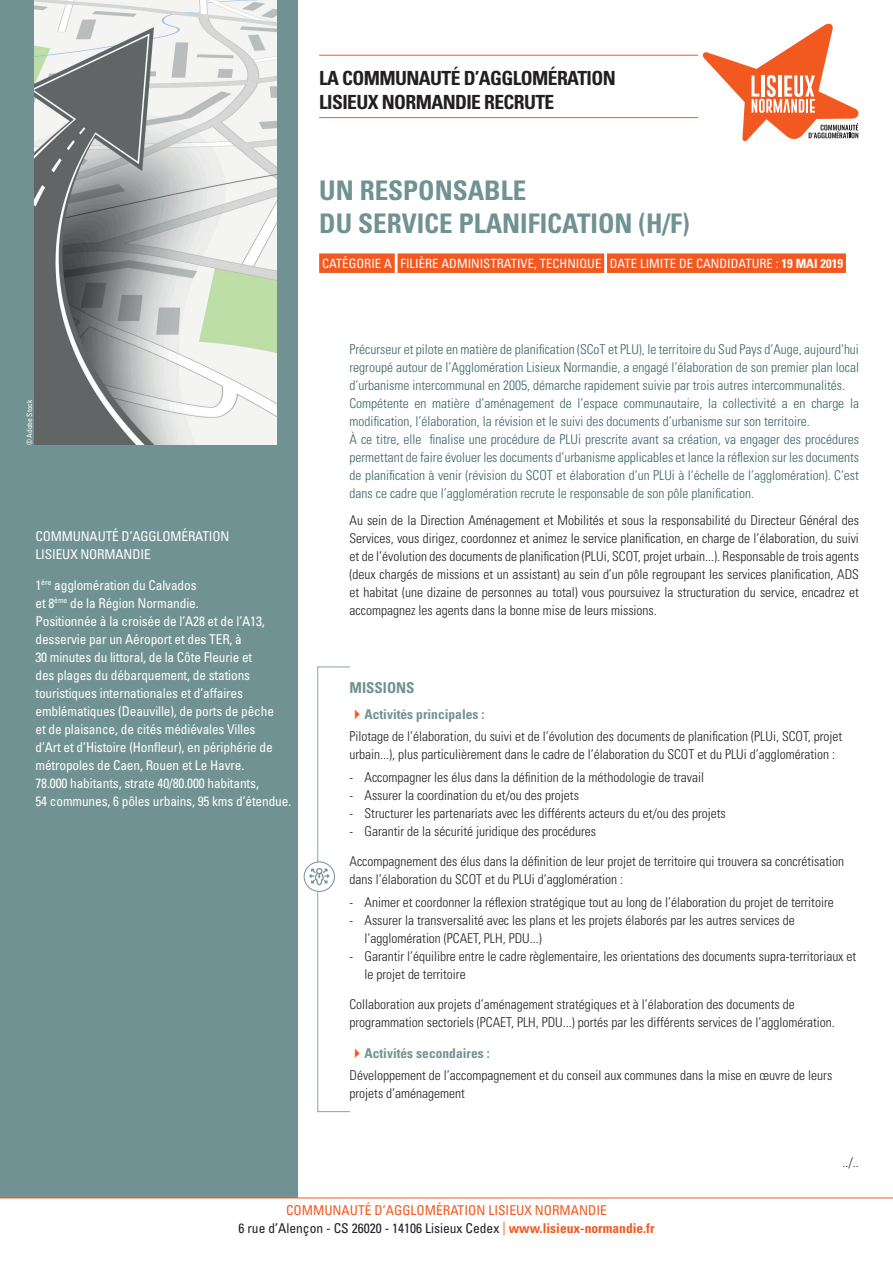
<style>
.page{position:relative;width:893px;height:1263px;background:#fff}
.page>*{position:absolute;margin:0;border:0;box-sizing:border-box;transform-origin:0 0}
.t1{font:700 condensed 27px/32.4px "Univers LT Std";color:#709293}
.t2{font:700 condensed 19.5px/23.4px "Univers LT Std";letter-spacing:-.03em;color:#231f20}
.t3{font:700 condensed 15px "Univers LT Std";color:#709293}
.t4{font:300 condensed 13.5px/18px "Univers LT Std";color:#231f20}
.t5{font:300 condensed 13.5px/18px "Univers LT Std";color:#3a6464}
.t6{font:condensed 13.5px/18px "Univers LT Std";letter-spacing:-.01em;color:#fff}
.t7{font:condensed 13.5px/18px "Univers LT Std";color:#f15921;text-align:center}
.t8{font:condensed 12.75px "Univers LT Std";color:#fff}
.t9{font:condensed 7.5px "Univers LT Std";color:#fff}
.s1{font-weight:700}
.s2{color:#f15921}
.s3{font-weight:700;color:#709293}
.s4{color:#231f20}
</style>
<div class="page">
<div style="left:0;top:0;width:298px;height:1198px;background:#709293"></div>
<svg style="left:703px;top:24px;width:156px;height:117px"></svg>
<div style="left:319px;top:253px;width:76px;height:20px;background:#f15921"></div>
<div style="left:398px;top:253px;width:206px;height:20px;background:#f15921"></div>
<div style="left:607px;top:253px;width:239px;height:20px;background:#f15921"></div>
<hr style="left:319px;top:55px;width:379px;height:1px;background:#f15921">
<hr style="left:319px;top:117px;width:379px;height:1px;background:#f15921">
<hr style="left:0;top:1197px;width:893px;height:1px;background:#f15921">
<div style="left:317px;top:666px;width:33px;height:446px;border:1px solid #87a3a4"></div>
<div style="left:304px;top:862px;width:30px;height:29px;background:#fff;border-radius:50%"></div>
<div style="left:304px;top:861px;width:31px;height:31px;border:1px solid #709293;border-radius:50%"></div>
<svg style="left:309px;top:868px;width:20px;height:17px"></svg>
<img style="left:34px;top:0;width:242px;height:444px">
<h2 class="t2" style="left:319px;top:67px;width:298px">LA COMMUNAUTÉ D’AGGLOMÉRATION<br>LISIEUX NORMANDIE RECRUTE</h2>
<p class="t9" style="left:25px;top:445px;width:47px;rotate:-90deg">© Adobe Stock</p>
<p class="t6" style="left:36px;top:527px;width:195px">COMMUNAUTÉ D’AGGLOMÉRATION<br>LISIEUX NORMANDIE</p>
<p class="t6" style="left:36px;top:576px;width:257px">1<sup>ère</sup> agglomération du Calvados<br>et 8<sup>ème</sup> de la Région Normandie.<br>Positionnée à la croisée de l’A28 et de l’A13, desservie par un Aéroport et des TER, à<br>30 minutes du littoral, de la Côte Fleurie et<br>des plages du débarquement, de stations touristiques internationales et d’affaires emblématiques (Deauville), de ports de pêche<br>et de plaisance, de cités médiévales Villes<br>d’Art et d’Histoire (Honfleur), en périphérie de métropoles de Caen, Rouen et Le Havre.<br>78.000 habitants, strate 40/80.000 habitants,<br>54 communes, 6 pôles urbains, 95 kms d’étendue.</p>
<h1 class="t1" style="left:319px;top:174px;width:372px">UN RESPONSABLE<br>DU SERVICE PLANIFICATION (H/F)</h1>
<p class="t8" style="left:322px;top:255px;width:523px">CATÉGORIE A FILIÈRE ADMINISTRATIVE, TECHNIQUE DATE LIMITE DE CANDIDATURE : <span class="s1">19 MAI 2019</span></p>
<p class="t5" style="left:350px;top:341px;width:511px">Précurseur et pilote en matière de planification (SCoT et PLU), le territoire du Sud Pays d’Auge, aujourd’hui regroupé autour de l’Agglomération Lisieux Normandie, a engagé l’élaboration de son premier plan local d’urbanisme intercommunal en 2005, démarche rapidement suivie par trois autres intercommunalités.<br>Compétente en matière d’aménagement de l’espace communautaire, la collectivité a en charge la modification, l’élaboration, la révision et le suivi des documents d’urbanisme sur son territoire.<br>À ce titre, elle finalise une procédure de PLUi prescrite avant sa création, va engager des procédures permettant de faire évoluer les documents d’urbanisme applicables et lance la réflexion sur les documents de planification à venir (révision du SCOT et élaboration d’un PLUi à l’échelle de l’agglomération). C’est dans ce cadre que l’agglomération recrute le responsable de son pôle planification.</p>
<p class="t4" style="left:350px;top:511px;width:511px;text-align:justify">Au sein de la Direction Aménagement et Mobilités et sous la responsabilité du Directeur Général des Services, vous dirigez, coordonnez et animez le service planification, en charge de l’élaboration, du suivi et de l’évolution des documents de planification (PLUi, SCOT, projet urbain...). Responsable de trois agents (deux chargés de missions et un assistant) au sein d’un pôle regroupant les services planification, ADS et habitat (une dizaine de personnes au total) vous poursuivez la structuration du service, encadrez et accompagnez les agents dans la bonne mise de leurs missions.</p>
<p class="t3" style="left:349px;top:678px;width:67px">MISSIONS</p>
<p class="t4" style="left:349px;top:703px;width:494px;line-height:22.2px"><span class="s2">✔</span><span class="s3">Activités principales :<br></span>Pilotage de l’élaboration, du suivi et de l’évolution des documents de planification (PLUi, SCOT, projet</p>
<p class="t4" style="left:349px;top:745px;width:487px">urbain...), plus particulièrement dans le cadre de l’élaboration du SCOT et du PLUi d’agglomération :</p>
<p class="t4" style="left:349px;top:768px;width:356px">- Accompagner les élus dans la définition de la méthodologie de travail</p>
<p class="t4" style="left:349px;top:786px;width:231px">- Assurer la coordination du et/ou des projets</p>
<p class="t4" style="left:349px;top:804px;width:378px">- Structurer les partenariats avec les différents acteurs du et/ou des projets</p>
<p class="t4" style="left:349px;top:822px;width:248px">- Garantir de la sécurité juridique des procédures</p>
<p class="t4" style="left:349px;top:852px;width:496px">Accompagnement des élus dans la définition de leur projet de territoire qui trouvera sa concrétisation dans l’élaboration du SCOT et du PLUi d’agglomération :</p>
<p class="t4" style="left:349px;top:893px;width:486px">- Animer et coordonner la réflexion stratégique tout au long de l’élaboration du projet de territoire</p>
<p class="t4" style="left:364px;top:911px;width:432px;text-indent:-15px">- Assurer la transversalité avec les plans et les projets élaborés par les autres services de l’agglomération (PCAET, PLH, PDU...)</p>
<p class="t4" style="left:364px;top:947px;width:493px;text-indent:-15px">- Garantir l’équilibre entre le cadre règlementaire, les orientations des documents supra-territoriaux et le projet de territoire</p>
<p class="t4" style="left:349px;top:995px;width:487px">Collaboration aux projets d’aménagement stratégiques et à l’élaboration des documents de programmation sectoriels (PCAET, PLH, PDU...) portés par les différents services de l’agglomération.</p>
<p class="t4" style="left:349px;top:1042px;width:484px;line-height:22.2px"><span class="s2">✔</span><span class="s3">Activités secondaires :<br></span>Développement de l’accompagnement et du conseil aux communes dans la mise en œuvre de leurs</p>
<p class="t4" style="left:349px;top:1084px;width:117px">projets d’aménagement</p>
<p class="t4" style="left:842px;top:1153px;width:18px">../..</p>
<p class="t7" style="left:238px;top:1201px;width:417px">COMMUNAUTÉ D’AGGLOMÉRATION LISIEUX NORMANDIE<br><span class="s4">6 rue d’Alençon - CS 26020 - 14106 Lisieux Cedex</span> | <span class="s1">www.lisieux-normandie.fr</span></p>
</div>
